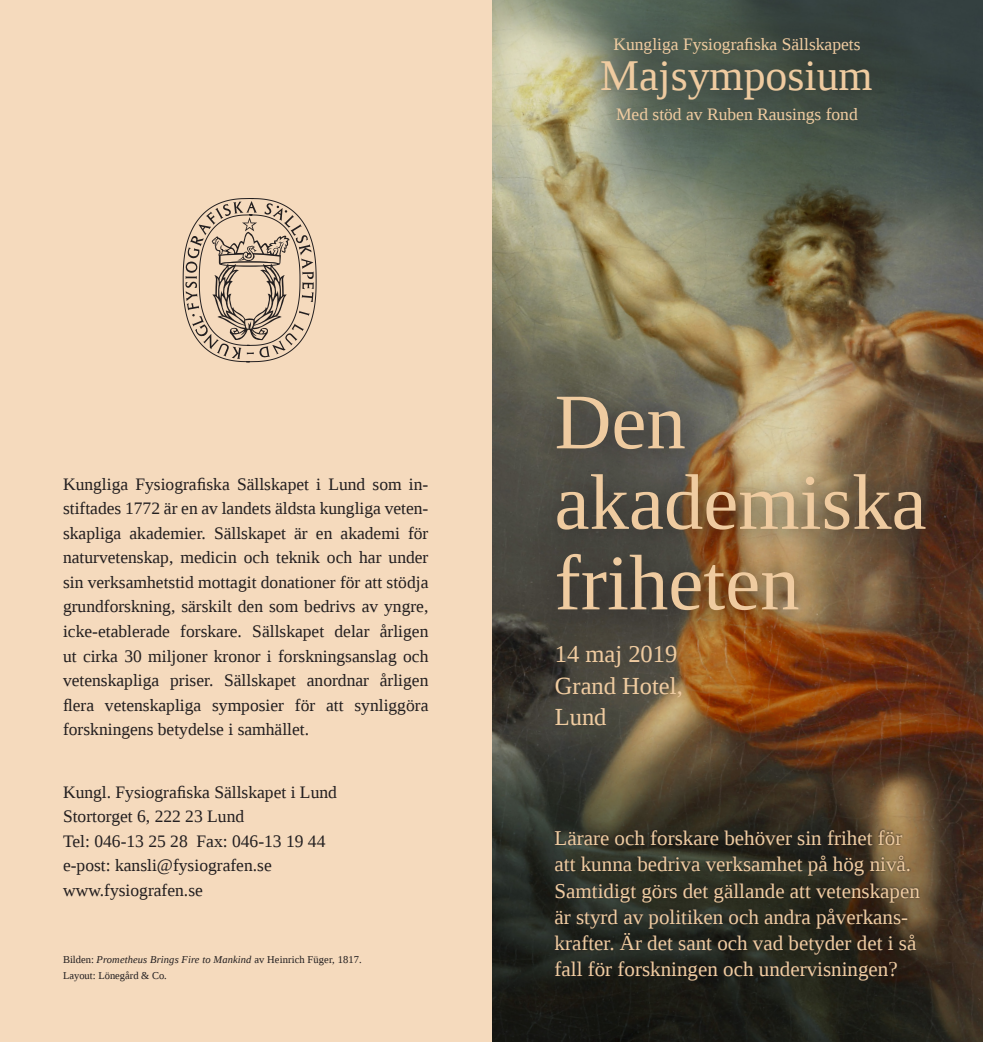
<style>
.page{position:relative;width:983px;height:1042px;background:#fff}
.page>*{position:absolute;margin:0;border:0;box-sizing:border-box;transform-origin:0 0}
.t1{font:78.75px "Liberation Serif";color:#efcba0}
.t2{font:43.75px "Liberation Serif";color:#efcba0}
.t3{font:24.5px "Liberation Serif";color:#efcba0}
.t4{font:21px/26.2px "Liberation Serif";color:#efcba0}
.t5{font:17.5px/24.5px "Liberation Serif";color:#231f20;text-align:justify}
.t6{font:17.5px "Liberation Serif";color:#efcba0}
.t7{font:italic 10.5px "Liberation Serif";letter-spacing:.01em;color:#231f20}
.t8{font:10.5px "Liberation Serif";color:#231f20}
.s1{font-style:normal}
</style>
<div class="page">
<img style="left:491px;top:0;width:491px;height:1042px">
<div style="left:530px;top:374px;width:419px;height:268px;background:#231f20;opacity:.94"></div>
<svg style="left:552px;top:828px;width:368px;height:155px;background:#2d2c21"></svg>
<svg style="left:577px;top:12px;width:319px;height:136px;background:#505c50"></svg>
<div style="left:0;top:0;width:491px;height:1042px;background:#f5dabd"></div>
<svg style="left:182px;top:198px;width:135px;height:165px"></svg>
<p class="t5" style="left:63px;top:472px;width:367px">Kungliga Fysiografiska Sällskapet i Lund som in&shy;stiftades 1772 är en av landets äldsta kungliga veten&shy;skapliga akademier. Sällskapet är en akademi för naturvetenskap, medicin och teknik och har under sin verksamhetstid mottagit donationer för att stödja grundforskning, särskilt den som bedrivs av yngre, icke--etablerade forskare. Sällskapet delar årligen ut cirka 30 miljoner kronor i forskningsanslag och vetenskapliga priser. Sällskapet anordnar årligen flera vetenskapliga symposier för att synliggöra forskningens betydelse i samhället.</p>
<p class="t5" style="left:63px;top:779px;width:275px">Kungl. Fysiografiska Sällskapet i Lund<br>Stortorget 6, 222 23 Lund</p>
<p class="t5" style="left:63px;top:828px;width:264px">Tel: 046-13 25 28 Fax: 046-13 19 44</p>
<p class="t5" style="left:63px;top:853px;width:210px">e-post: kansli@fysiografen.se</p>
<p class="t5" style="left:63px;top:877px;width:141px">www.fysiografen.se</p>
<p class="t7" style="left:63px;top:953px;width:300px"><span class="s1">Bilden:</span> Prometheus Brings Fire to Mankind <span class="s1">av Heinrich Füger, 1817.</span></p>
<p class="t8" style="left:63px;top:968px;width:105px">Layout: Lönegård &amp; Co.</p>
<p class="t6" style="left:613px;top:33px;width:248px">Kungliga Fysiografiska Sällskapets</p>
<p class="t2" style="left:600px;top:47px;width:274px">Majsymposium</p>
<p class="t6" style="left:616px;top:103px;width:243px">Med stöd av Ruben Rausings fond</p>
<p class="t1" style="left:554px;top:371px;width:133px">Den</p>
<p class="t1" style="left:554px;top:451px;width:373px">akademiska</p>
<p class="t1" style="left:554px;top:532px;width:246px">friheten</p>
<p class="t3" style="left:554px;top:638px;width:124px">14 maj 2019</p>
<p class="t3" style="left:554px;top:669px;width:129px">Grand Hotel,</p>
<p class="t3" style="left:554px;top:701px;width:53px">Lund</p>
<p class="t4" style="left:554px;top:825px;width:367px">Lärare och forskare behöver sin frihet för att kunna bedriva verksamhet på hög nivå.<br>Samtidigt görs det gällande att vetenskapen är styrd av politiken och andra påverkans&shy;krafter. Är det sant och vad betyder det i så fall för forskningen och undervisningen?</p>
</div>
